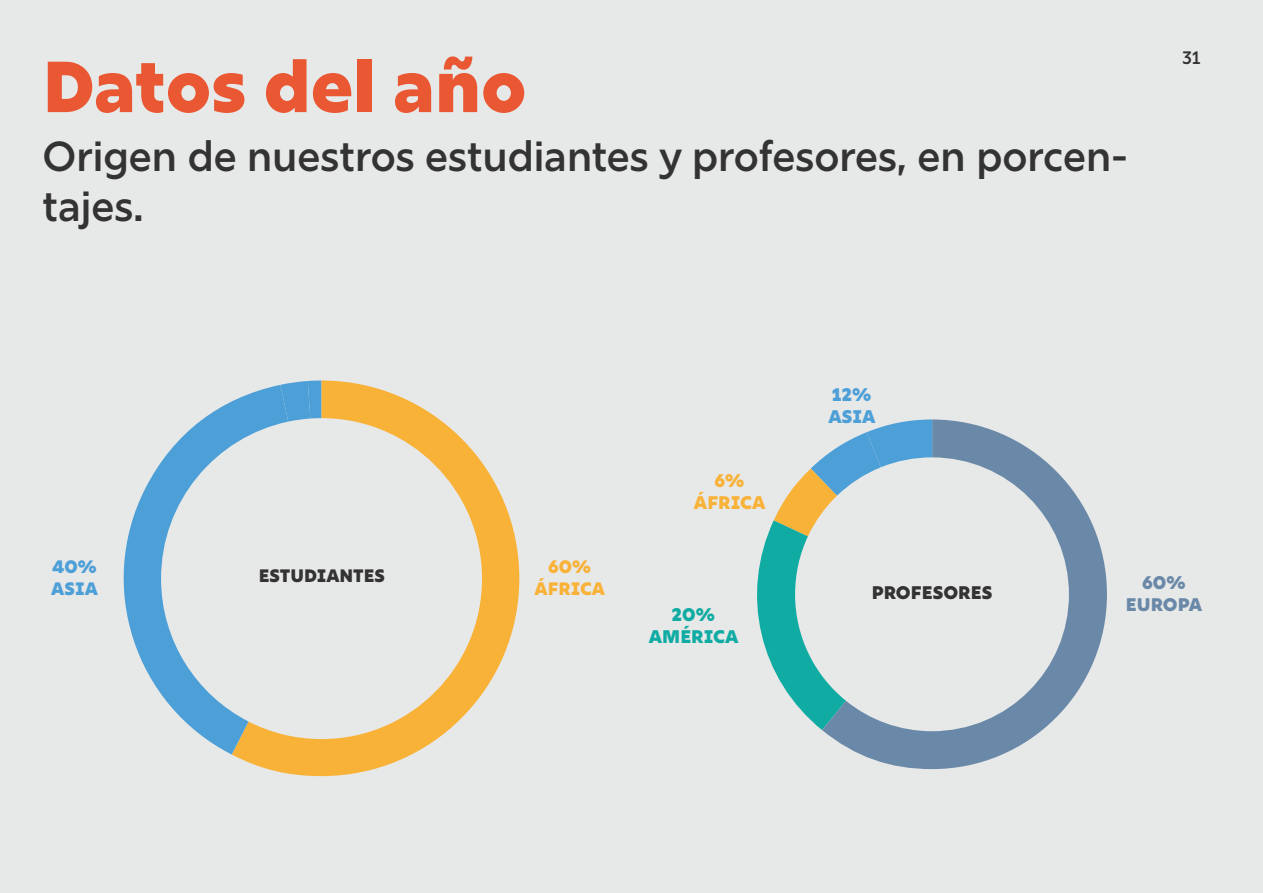
<style>
.page{position:relative;width:1263px;height:893px;background:#e7e8e8}
.page>*{position:absolute;margin:0;border:0;box-sizing:border-box;transform-origin:0 0}
.t1{font:900 72px "Rig Sans";color:#ea5833}
.t2{font:600 42px/50.4px "Rig Sans";color:#333}
.t3{font:900 18.3px/21.9px "Rig Sans";color:#10aca4;text-align:center}
.t4{font:900 18.3px "Rig Sans";color:#333}
.t5{font:900 18.3px/21.9px "Rig Sans";color:#6a89a8;text-align:center}
.t6{font:900 18.3px/21.9px "Rig Sans";color:#f9b238;text-align:center}
.t7{font:900 18.3px/21.9px "Rig Sans";color:#4d9fd8}
.t8{font:900 18px "Rig Sans";color:#333}
.t9{font:900 18px/21.6px "Rig Sans";color:#f9b238;text-align:center}
.t10{font:900 18px/21.6px "Rig Sans";color:#4d9fd8}
.t11{font:600 18px "Rig Sans";color:#333}
</style>
<div class="page">
<svg style="left:232px;top:380px;width:287px;height:396px"></svg>
<svg style="left:280px;top:380px;width:41px;height:42px"></svg>
<svg style="left:123px;top:385px;width:165px;height:369px"></svg>
<svg style="left:757px;top:458px;width:65px;height:272px"></svg>
<svg style="left:822px;top:419px;width:285px;height:350px"></svg>
<h1 class="t1" style="left:43px;top:42px;width:485px">Datos del año</h1>
<p class="t2" style="left:43px;top:131px;width:1086px">Origen de nuestros estudiantes y profesores, en porcen&shy;tajes.</p>
<p class="t11" style="left:1182px;top:47px;width:19px">31</p>
<p class="t6" style="left:694px;top:469px;width:73px">6%<br>ÁFRICA</p>
<p class="t7" style="left:828px;top:384px;width:49px">12%<br>ASIA</p>
<p class="t10" style="left:51px;top:556px;width:48px">40%<br>ASIA</p>
<p class="t8" style="left:259px;top:565px;width:128px">ESTUDIANTES</p>
<p class="t9" style="left:535px;top:556px;width:72px">60%<br>ÁFRICA</p>
<p class="t3" style="left:649px;top:604px;width:91px">20%<br>AMÉRICA</p>
<p class="t4" style="left:872px;top:581px;width:122px">PROFESORES</p>
<p class="t5" style="left:1126px;top:572px;width:78px">60%<br>EUROPA</p>
</div>
